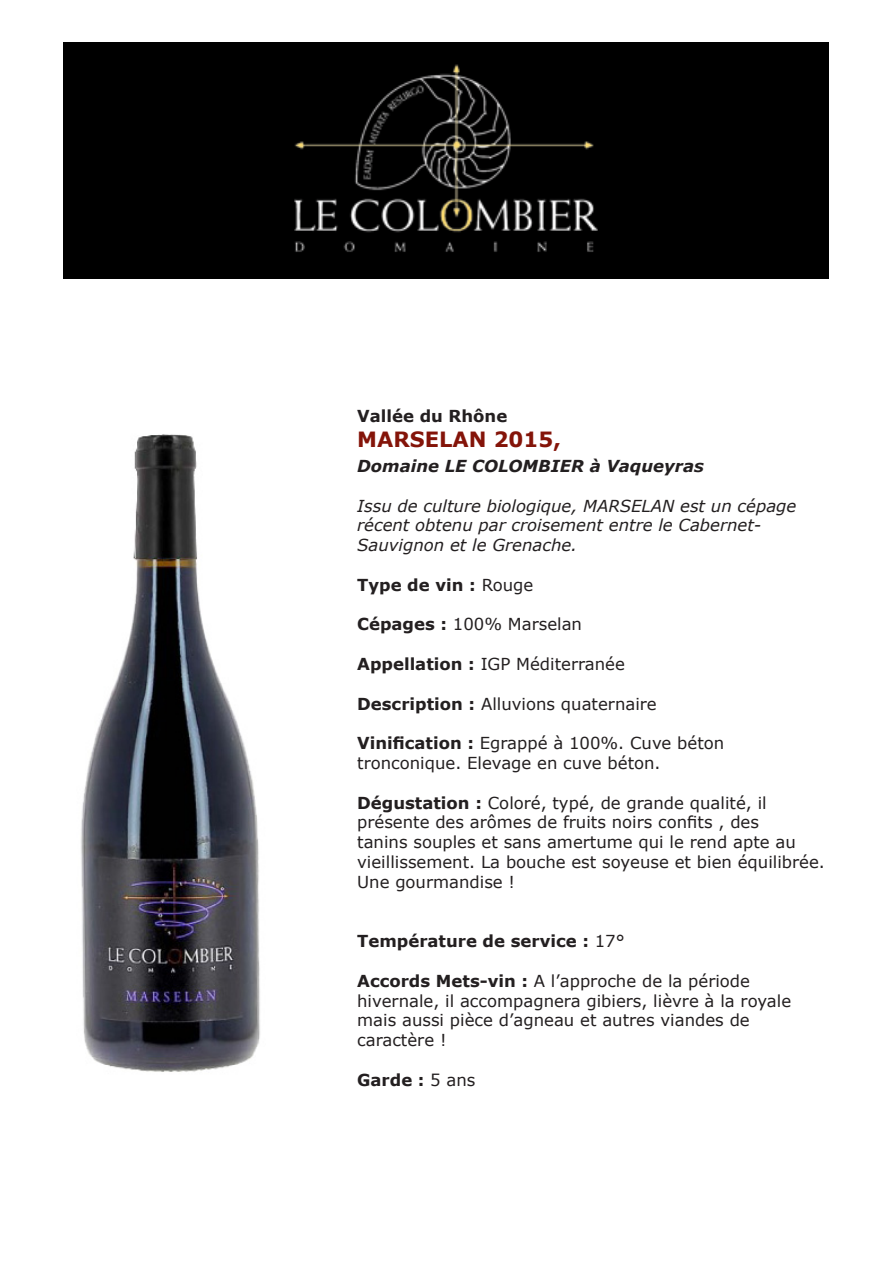
<style>
.page{position:relative;width:893px;height:1263px;background:#fff}
.page>*{position:absolute;margin:0;border:0;box-sizing:border-box;transform-origin:0 0}
.Style_de_paragraphe{font:700 21px "Verdana";color:#841409}
.Style_de_paragraphe-2{font:16.5px/19.8px "Verdana";color:#231f20}
.Style_de_paragraphe-3{font:italic 16.5px/19.8px "Verdana";color:#231f20}
.Style_de_paragraphe-4{font:700 16.5px "Verdana";color:#231f20}
.Style_de_paragraphe-5{font:italic 700 16.5px "Verdana";color:#231f20}
.s1{font-weight:400}
.s2{font-weight:700}
</style>
<div class="page">
<div style="left:64px;top:43px;width:765px;height:235px;background:#000"></div>
<img style="left:81px;top:434px;width:179px;height:638px">
<p class="Style_de_paragraphe-4" style="left:357px;top:404px;width:152px">Vallée du Rhône</p>
<p class="Style_de_paragraphe" style="left:357px;top:424px;width:205px">MARSELAN 2015,</p>
<p class="Style_de_paragraphe-5" style="left:357px;top:454px;width:348px">Domaine LE COLOMBIER à Vaqueyras</p>
<p class="Style_de_paragraphe-3" style="left:357px;top:495px;width:441px">Issu de culture biologique, MARSELAN est un cépage récent obtenu par croisement entre le Cabernet-<br>Sauvignon et le Grenache.</p>
<p class="Style_de_paragraphe-4" style="left:357px;top:573px;width:178px">Type de vin : <span class="s1">Rouge</span></p>
<p class="Style_de_paragraphe-2" style="left:357px;top:614px;width:226px"><span class="s2">Cépages :</span> 100% Marselan</p>
<p class="Style_de_paragraphe-2" style="left:357px;top:654px;width:269px"><span class="s2">Appellation :</span> IGP Méditerranée</p>
<p class="Style_de_paragraphe-2" style="left:357px;top:693px;width:301px"><span class="s2">Description :</span> Alluvions quaternaire</p>
<p class="Style_de_paragraphe-2" style="left:357px;top:733px;width:369px"><span class="s2">Vinification :</span> Egrappé à 100%. Cuve béton tronconique. Elevage en cuve béton.</p>
<p class="Style_de_paragraphe-2" style="left:357px;top:792px;width:469px"><span class="s2">Dégustation :</span> Coloré, typé, de grande qualité, il présente des arômes de fruits noirs confits , des<br>tanins souples et sans amertume qui le rend apte au vieillissement. La bouche est soyeuse et bien équilibrée.<br>Une gourmandise !</p>
<p class="Style_de_paragraphe-4" style="left:357px;top:929px;width:269px">Température de service : <span class="s1">17°</span></p>
<p class="Style_de_paragraphe-2" style="left:357px;top:971px;width:435px"><span class="s2">Accords Mets-vin :</span> A l’approche de la période hivernale, il accompagnera gibiers, lièvre à la royale mais aussi pièce d’agneau et autres viandes de caractère !</p>
<p class="Style_de_paragraphe-4" style="left:357px;top:1068px;width:120px">Garde : <span class="s1">5 ans</span></p>
</div>
